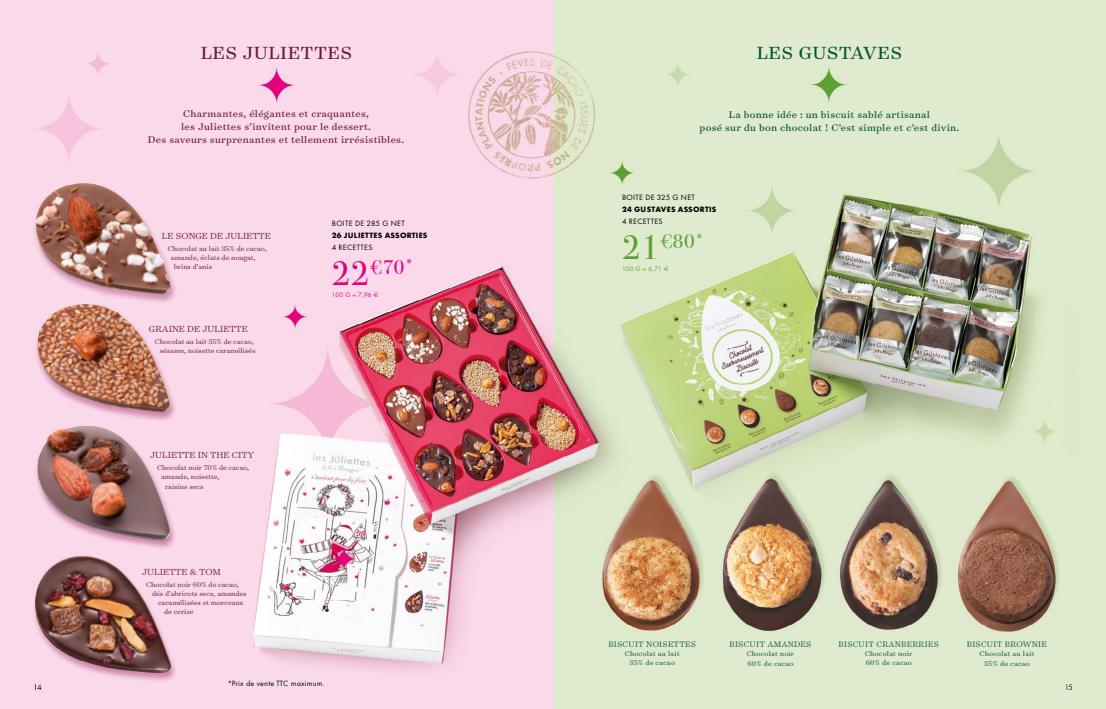
<style>
.page{position:relative;width:1106px;height:709px;background:#fff}
.page>*{position:absolute;margin:0;border:0;box-sizing:border-box;transform-origin:0 0}
.t1{font:20px "Surveyor Text";letter-spacing:.025em;color:#691b32}
.t2{font:20px "Surveyor Text";letter-spacing:.015em;color:#005632}
.t3{font:19.8px "Bodoni Svty Two ITCTT";color:#5ca132}
.t4{font:19.8px "Bodoni Svty Two ITCTT";color:#e6007d}
.t5{font:11px/13.2px "Surveyor Text";letter-spacing:.025em;color:#691b32;text-align:center}
.t6{font:11px/13.2px "Surveyor Text";letter-spacing:.025em;color:#005632;text-align:center}
.t7{font:300 10px "Surveyor Text";color:#691b32}
.t8{font:300 9px "Surveyor Text";letter-spacing:.025em;color:#005632}
.t9{font:300 8px/9px "Surveyor Text";color:#691b32;text-align:right}
.t10{font:300 8px/9px "Surveyor Text";letter-spacing:.025em;color:#005632;text-align:center}
.t11{font:8px "Futura PT";letter-spacing:.035em;color:#000}
.t12{font:700 8px "Futura PT";letter-spacing:.035em;color:#000}
.t13{font:7px "Futura Now Var";letter-spacing:.025em;color:#000}
.t14{font:6px "Futura";color:#5ca132}
.t15{font:6px "Futura";color:#e6007d}
.s1{font-size:34px}
.s2{font-family:"Euro Sans";font-size:6.5px}
</style>
<div class="page">
<img style="left:0;top:0;width:1105px;height:709px">
<div style="left:33px;top:183px;width:145px;height:121px;background:#b35180;opacity:.3"></div>
<img style="left:36px;top:183px;width:135px;height:111px">
<div style="left:34px;top:304px;width:143px;height:118px;background:#b35180;opacity:.35"></div>
<img style="left:38px;top:304px;width:133px;height:108px">
<div style="left:34px;top:426px;width:143px;height:124px;background:#fad9ea"></div>
<img style="left:37px;top:426px;width:133px;height:97px">
<img style="left:4px;top:523px;width:207px;height:186px">
<h1 class="t1" style="left:201px;top:40px;width:153px">LES JULIETTES</h1>
<h1 class="t2" style="left:756px;top:40px;width:147px">LES GUSTAVES</h1>
<h3 class="t5" style="left:148px;top:106px;width:258px">Charmantes, élégantes et craquantes,<br>les Juliettes s’invitent pour le dessert.<br>Des saveurs surprenantes et tellement irrésistibles.</h3>
<h3 class="t6" style="left:699px;top:107px;width:261px">La bonne idée : un biscuit sablé artisanal<br>posé sur du bon chocolat ! C’est simple et c’est divin.</h3>
<p class="t7" style="left:162px;top:230px;width:111px">LE SONGE DE JULIETTE</p>
<p class="t9" style="left:168px;top:243px;width:100px">Chocolat au lait 35% de cacao,</p>
<p class="t9" style="left:171px;top:252px;width:86px">amande, éclats de nougat,</p>
<p class="t9" style="left:174px;top:261px;width:40px">brins d’anis</p>
<p class="t7" style="left:149px;top:322px;width:101px">GRAINE DE JULIETTE</p>
<p class="t9" style="left:155px;top:336px;width:102px">Chocolat au lait 35% de cacao, sésame, noisette caramélisée</p>
<p class="t11" style="left:332px;top:218px;width:74px">BOITE DE 285 G NET</p>
<p class="t12" style="left:332px;top:230px;width:97px">26 JULIETTES ASSORTIES</p>
<p class="t11" style="left:332px;top:242px;width:42px">4 RECETTES</p>
<h2 class="t4" style="left:332px;top:250px;width:83px"><span class="s1">22</span>€70<sup>*</sup></h2>
<p class="t15" style="left:332px;top:291px;width:48px">100 G = 7,96 <span class="s2">€</span></p>
<p class="t11" style="left:622px;top:193px;width:74px">BOITE DE 325 G NET</p>
<p class="t12" style="left:622px;top:204px;width:96px">24 GUSTAVES ASSORTIS</p>
<p class="t11" style="left:622px;top:217px;width:42px">4 RECETTES</p>
<h2 class="t3" style="left:622px;top:225px;width:83px"><span class="s1">21</span>€80<sup>*</sup></h2>
<p class="t14" style="left:622px;top:265px;width:48px">100 G = 6,71 <span class="s2">€</span></p>
<p class="t7" style="left:150px;top:449px;width:105px">JULIETTE IN THE CITY</p>
<p class="t9" style="left:161px;top:463px;width:90px;text-align:left;text-indent:-4px">Chocolat noir 70% de cacao, amande, noisette,</p>
<p class="t9" style="left:165px;top:482px;width:40px">raisins secs</p>
<p class="t7" style="left:142px;top:566px;width:80px">JULIETTE &amp; TOM</p>
<p class="t9" style="left:146px;top:580px;width:94px">Chocolat noir 60% de cacao,</p>
<p class="t9" style="left:152px;top:589px;width:96px">dés d’abricots secs, amandes</p>
<p class="t9" style="left:158px;top:598px;width:87px">caramélisées et morceaux</p>
<p class="t9" style="left:164px;top:607px;width:31px">de cerise</p>
<p class="t13" style="left:229px;top:677px;width:98px">*Prix de vente TTC maximum.</p>
<p class="t8" style="left:608px;top:639px;width:89px">BISCUIT NOISETTES</p>
<p class="t10" style="left:625px;top:649px;width:56px">Chocolat au lait<br>35% de cacao</p>
<p class="t8" style="left:729px;top:639px;width:83px">BISCUIT AMANDES</p>
<p class="t10" style="left:746px;top:648px;width:49px;line-height:9.8px;text-align:left">Chocolat noir<br>60% de cacao</p>
<p class="t8" style="left:838px;top:639px;width:102px">BISCUIT CRANBERRIES</p>
<p class="t10" style="left:865px;top:649px;width:49px;text-align:left">Chocolat noir<br>60% de cacao</p>
<p class="t8" style="left:966px;top:639px;width:82px">BISCUIT BROWNIE</p>
<p class="t10" style="left:979px;top:648px;width:56px;line-height:9.8px">Chocolat au lait<br>35% de cacao</p>
</div>
